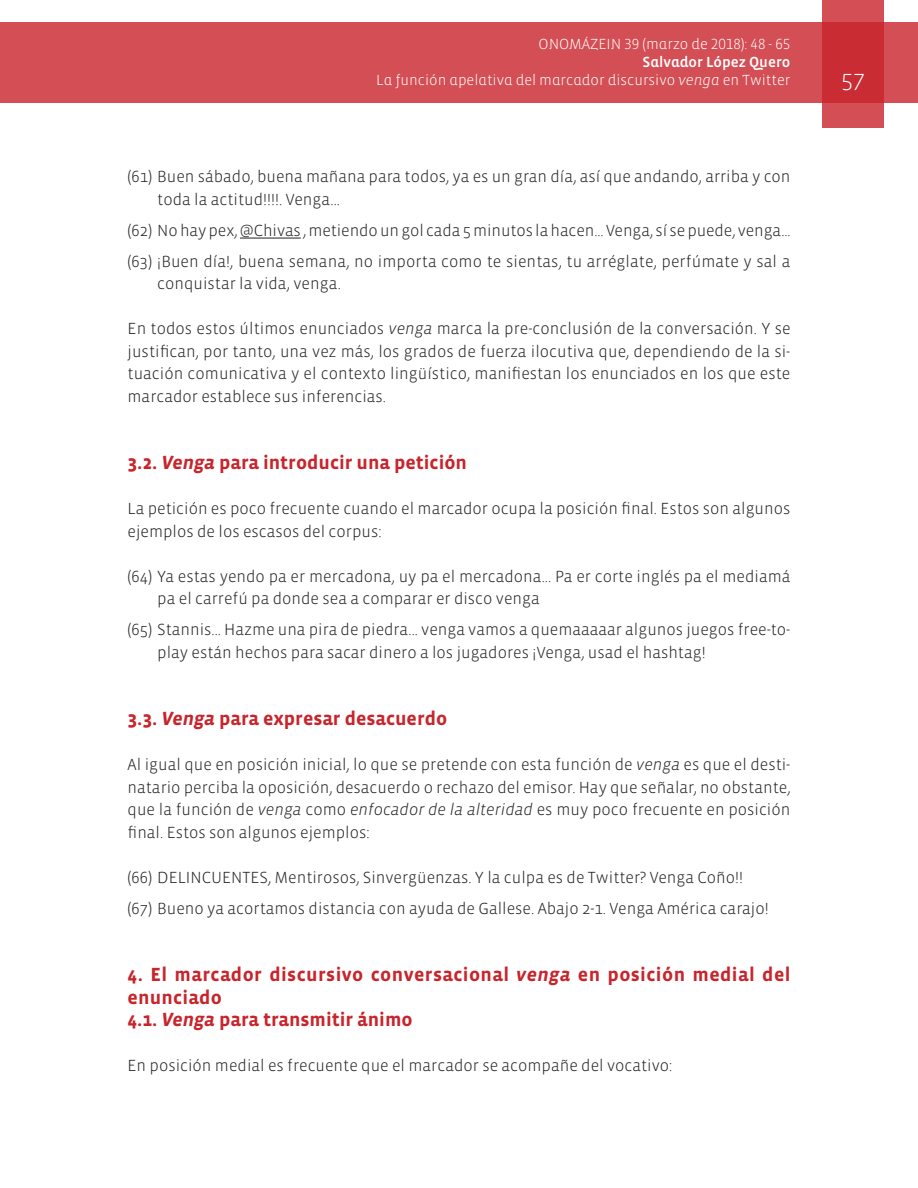
<style>
.page{position:relative;width:918px;height:1188px;background:#fff}
.page>*{position:absolute;margin:0;border:0;box-sizing:border-box;transform-origin:0 0}
.t1{font:300 24px "Vista Sans";color:#fff}
.Títulos{font:700 19.5px "Vista Sans";color:#c8242b}
.Títulos-2{font:700 19.5px/22.5px "Vista Sans";letter-spacing:.02em;color:#c8242b}
.Texto_primero{font:300 16.5px/22.5px "Vista Sans";color:#231f20;text-align:justify}
.Numeraciones10Segund{font:300 16.5px/22.5px "Vista Sans";color:#231f20}
.Numeraciones10{font:300 16.5px/22.5px "Vista Sans";color:#231f20}
.t2{font:300 15px "Vista Sans Alt";color:#fff}
.t3{font:15px "Vista Sans Alt Med";color:#fff}
.s1{font-family:"Vista Sans Alt Light Ita";font-weight:400}
.s2{font-style:italic}
</style>
<div class="page">
<div style="left:0;top:23px;width:918px;height:80px;background:#d34f55"></div>
<svg style="left:822px;top:0;width:62px;height:128px;background:#cd383f"></svg>
<hr style="left:240px;top:238px;width:61px;height:1px;background:#231f20">
<p class="t2" style="left:539px;top:37px;width:253px">ONOMÁZEIN 39 (marzo de 2018): 48 - 65</p>
<p class="t3" style="left:642px;top:55px;width:150px">Salvador López Quero</p>
<p class="t2" style="left:376px;top:73px;width:416px">La función apelativa del marcador discursivo <span class="s1">venga</span> en Twitter</p>
<h1 class="t1" style="left:841px;top:66px;width:25px">57</h1>
<p class="Numeraciones10" style="left:157px;top:166px;width:635px;text-indent:-30px">(61) Buen sábado, buena mañana para todos, ya es un gran día, así que andando, arriba y con toda la actitud!!!!. Venga...</p>
<p class="Numeraciones10Segund" style="left:128px;top:219px;width:665px">(62) No hay pex, @Chivas , metiendo un gol cada 5 minutos la hacen... Venga, sí se puede, venga...</p>
<p class="Numeraciones10Segund" style="left:157px;top:250px;width:635px;text-indent:-30px">(63) ¡Buen día!, buena semana, no importa como te sientas, tu arréglate, perfúmate y sal a conquistar la vida, venga.</p>
<p class="Texto_primero" style="left:128px;top:318px;width:664px">En todos estos últimos enunciados <span class="s2">venga</span> marca la pre-conclusión de la conversación. Y se justifican, por tanto, una vez más, los grados de fuerza ilocutiva que, dependiendo de la si&shy;tuación comunicativa y el contexto lingüístico, manifiestan los enunciados en los que este marcador establece sus inferencias.</p>
<p class="Títulos" style="left:128px;top:453px;width:341px">3.2. <span class="s2">Venga</span> para introducir una petición</p>
<p class="Texto_primero" style="left:128px;top:498px;width:664px">La petición es poco frecuente cuando el marcador ocupa la posición final. Estos son algunos ejemplos de los escasos del corpus:</p>
<p class="Numeraciones10" style="left:157px;top:565px;width:635px;text-indent:-30px">(64) Ya estas yendo pa er mercadona, uy pa el mercadona... Pa er corte inglés pa el mediamá pa el carrefú pa donde sea a comparar er disco venga</p>
<p class="Numeraciones10Segund" style="left:157px;top:619px;width:635px;text-indent:-30px">(65) Stannis... Hazme una pira de piedra... venga vamos a quemaaaaar algunos juegos free-to&shy;play están hechos para sacar dinero a los jugadores ¡Venga, usad el hashtag!</p>
<p class="Títulos" style="left:128px;top:709px;width:321px">3.3. <span class="s2">Venga</span> para expresar desacuerdo</p>
<p class="Texto_primero" style="left:128px;top:754px;width:664px">Al igual que en posición inicial, lo que se pretende con esta función de <span class="s2">venga</span> es que el desti&shy;natario perciba la oposición, desacuerdo o rechazo del emisor. Hay que señalar, no obstante, que la función de <span class="s2">venga</span> como <span class="s2">enfocador de la alteridad</span> es muy poco frecuente en posición final. Estos son algunos ejemplos:</p>
<p class="Numeraciones10" style="left:128px;top:866px;width:617px">(66) DELINCUENTES, Mentirosos, Sinvergüenzas. Y la culpa es de Twitter? Venga Coño!!</p>
<p class="Numeraciones10Segund" style="left:128px;top:897px;width:643px">(67) Bueno ya acortamos distancia con ayuda de Gallese. Abajo 2-1. Venga América carajo!</p>
<p class="Títulos-2" style="left:128px;top:964px;width:665px">4. El marcador discursivo conversacional <span class="s2">venga</span> en posición medial del enunciado</p>
<p class="Títulos" style="left:128px;top:1010px;width:287px">4.1. <span class="s2">Venga</span> para transmitir ánimo</p>
<p class="Texto_primero" style="left:128px;top:1055px;width:546px">En posición medial es frecuente que el marcador se acompañe del vocativo:</p>
</div>
